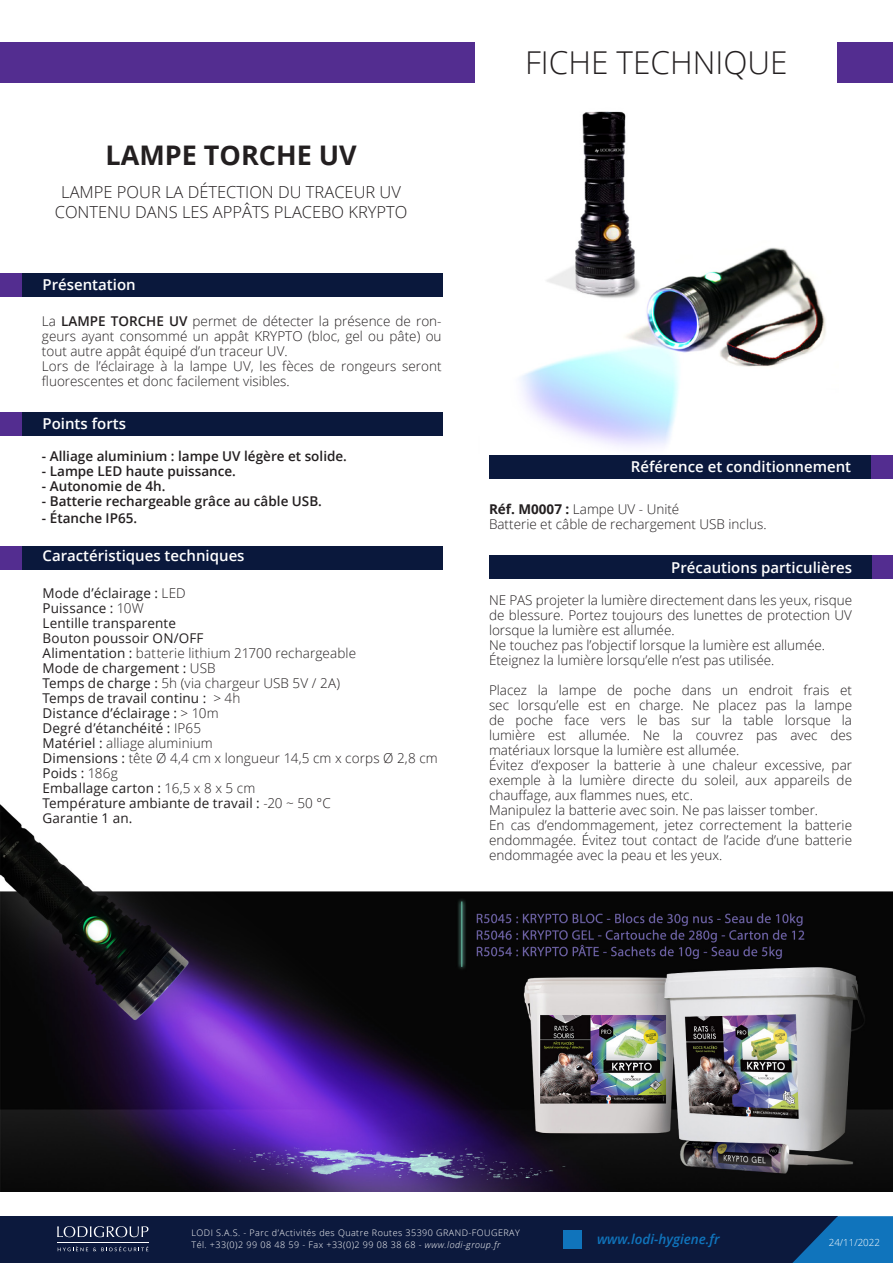
<style>
.page{position:relative;width:893px;height:1263px;background:#fff}
.page>*{position:absolute;margin:0;border:0;box-sizing:border-box;transform-origin:0 0}
.t1{font:300 31.5px "Open Sans";color:#231f20}
.t2{font:700 27px "Open Sans";color:#231f20}
.t3{font:300 16.5px "Open Sans";color:#231f20}
.t4{font:600 15px "Open Sans";color:#fff}
.PARAGRAPHE_TEXTE{font:300 13.5px/15px "Open Sans";color:#231f20;text-align:justify}
.t5{font:13.5px "Open Sans";letter-spacing:.01em;color:#231f20}
.t6{font:600 13.5px "Open Sans";color:#231f20}
.t7{font:italic 600 13.5px "Open Sans";color:#1074bc}
.t8{font:300 9.75px "Open Sans";color:#fff}
.t9{font:300 9px "Open Sans";letter-spacing:.05em;color:#fff}
.s1{font-weight:600}
.s2{font-weight:300}
.s3{font-weight:400}
.s4{font-weight:700}
.s5{font-style:italic}
</style>
<div class="page">
<div style="left:0;top:1216px;width:838px;height:47px;background:#0c193d"></div>
<svg style="left:792px;top:1216px;width:101px;height:47px"></svg>
<svg style="left:57px;top:1226px;width:91px;height:11px"></svg>
<svg style="left:58px;top:1246px;width:90px;height:5px"></svg>
<hr style="left:57px;top:1242px;width:91px;height:1px;background:#fff">
<div style="left:563px;top:1230px;width:19px;height:19px;background:#1074bc"></div>
<img style="left:520px;top:111px;width:306px;height:336px">
<img style="left:0;top:804px;width:893px;height:388px">
<div style="left:0;top:42px;width:475px;height:41px;background:#532d90"></div>
<div style="left:837px;top:42px;width:56px;height:41px;background:#532d90"></div>
<div style="left:489px;top:555px;width:404px;height:24px;background:#0a183c"></div>
<div style="left:489px;top:455px;width:404px;height:23px;background:#0a183c"></div>
<div style="left:0;top:546px;width:442px;height:23px;background:#0a183c"></div>
<div style="left:0;top:546px;width:21px;height:23px;background:#532d90"></div>
<div style="left:0;top:273px;width:442px;height:23px;background:#0a183c"></div>
<div style="left:0;top:273px;width:21px;height:23px;background:#532d90"></div>
<div style="left:0;top:412px;width:442px;height:24px;background:#0a183c"></div>
<div style="left:0;top:412px;width:21px;height:24px;background:#532d90"></div>
<div style="left:872px;top:556px;width:21px;height:23px;background:#532d90"></div>
<div style="left:872px;top:455px;width:21px;height:23px;background:#532d90"></div>
<p class="t2" style="left:105px;top:136px;width:253px">LAMPE TORCHE UV</p>
<p class="t3" style="left:61px;top:181px;width:341px">LAMPE POUR LA DÉTECTION DU TRACEUR UV</p>
<p class="t3" style="left:55px;top:201px;width:354px">CONTENU DANS LES APPÂTS PLACEBO KRYPTO</p>
<p class="t4" style="left:43px;top:274px;width:95px">Présentation</p>
<p class="PARAGRAPHE_TEXTE" style="left:42px;top:313px;width:401px">La <span class="s1">LAMPE TORCHE UV</span> permet de détecter la présence de ron&shy;geurs ayant consommé un appât KRYPTO (bloc, gel ou pâte) ou tout autre appât équipé d’un traceur UV.</p>
<p class="PARAGRAPHE_TEXTE" style="left:42px;top:358px;width:401px">Lors de l’éclairage à la lampe UV, les fèces de rongeurs seront fluorescentes et donc facilement visibles.</p>
<p class="t4" style="left:43px;top:414px;width:85px">Points forts</p>
<p class="t6" style="left:42px;top:447px;width:306px">- Alliage aluminium : lampe UV légère et solide.</p>
<p class="t6" style="left:42px;top:462px;width:195px">- Lampe LED haute puissance.</p>
<p class="t6" style="left:42px;top:477px;width:125px">- Autonomie de 4h.</p>
<p class="t6" style="left:42px;top:492px;width:282px">- Batterie rechargeable grâce au câble USB.</p>
<p class="t6" style="left:42px;top:509px;width:97px">- Étanche IP65.</p>
<p class="t4" style="left:43px;top:545px;width:204px">Caractéristiques techniques</p>
<p class="t5" style="left:43px;top:584px;width:145px">Mode d’éclairage : <span class="s2">LED</span></p>
<p class="t5" style="left:43px;top:599px;width:103px">Puissance : <span class="s2">10W</span></p>
<p class="t5" style="left:43px;top:614px;width:135px">Lentille transparente</p>
<p class="t5" style="left:43px;top:629px;width:163px">Bouton poussoir ON/OFF</p>
<p class="PARAGRAPHE_TEXTE" style="left:43px;top:645px;width:315px"><span class="s3">Alimentation :</span> batterie lithium 21700 rechargeable</p>
<p class="t5" style="left:43px;top:659px;width:175px">Mode de chargement : <span class="s2">USB</span></p>
<p class="PARAGRAPHE_TEXTE" style="left:43px;top:675px;width:299px"><span class="s3">Temps de charge :</span> 5h (via chargeur USB 5V / 2A)</p>
<p class="t5" style="left:43px;top:689px;width:200px">Temps de travail continu : <span class="s2">&gt; 4h</span></p>
<p class="t5" style="left:43px;top:704px;width:178px">Distance d’éclairage : <span class="s2">&gt; 10m</span></p>
<p class="t5" style="left:43px;top:719px;width:160px">Degré d’étanchéité : <span class="s2">IP65</span></p>
<p class="PARAGRAPHE_TEXTE" style="left:43px;top:735px;width:172px"><span class="s3">Matériel :</span> alliage aluminium</p>
<p class="PARAGRAPHE_TEXTE" style="left:43px;top:750px;width:397px"><span class="s3">Dimensions :</span> tête Ø 4,4 cm x longueur 14,5 cm x corps Ø 2,8 cm</p>
<p class="t5" style="left:43px;top:764px;width:77px">Poids : <span class="s2">186g</span></p>
<p class="t5" style="left:43px;top:779px;width:214px">Emballage carton : <span class="s2">16,5 x 8 x 5 cm</span></p>
<p class="t5" style="left:43px;top:794px;width:290px">Température ambiante de travail : <span class="s2">-20 ~ 50 °C</span></p>
<p class="t5" style="left:43px;top:809px;width:91px">Garantie 1 an.</p>
<p class="t1" style="left:525px;top:41px;width:264px">FICHE TECHNIQUE</p>
<p class="t4" style="left:631px;top:456px;width:222px">Référence et conditionnement</p>
<p class="PARAGRAPHE_TEXTE" style="left:489px;top:501px;width:192px"><span class="s4">Réf. M0007 :</span> Lampe UV - Unité</p>
<p class="PARAGRAPHE_TEXTE" style="left:489px;top:516px;width:279px">Batterie et câble de rechargement USB inclus.</p>
<p class="t4" style="left:671px;top:557px;width:182px">Précautions particulières</p>
<p class="PARAGRAPHE_TEXTE" style="left:489px;top:592px;width:365px">NE PAS projeter la lumière directement dans les yeux, risque de blessure. Portez toujours des lunettes de protection UV lorsque la lumière est allumée.</p>
<p class="PARAGRAPHE_TEXTE" style="left:489px;top:637px;width:338px">Ne touchez pas l’objectif lorsque la lumière est allumée.</p>
<p class="PARAGRAPHE_TEXTE" style="left:489px;top:652px;width:287px">Éteignez la lumière lorsqu’elle n’est pas utilisée.</p>
<p class="PARAGRAPHE_TEXTE" style="left:489px;top:682px;width:365px">Placez la lampe de poche dans un endroit frais et sec lorsqu’elle est en charge. Ne placez pas la lampe de poche face vers le bas sur la table lorsque la lumière est allumée. Ne la couvrez pas avec des matériaux lorsque la lumière est allumée.</p>
<p class="PARAGRAPHE_TEXTE" style="left:489px;top:757px;width:365px">Évitez d’exposer la batterie à une chaleur excessive, par exemple à la lumière directe du soleil, aux appareils de chauffage, aux flammes nues, etc.</p>
<p class="PARAGRAPHE_TEXTE" style="left:489px;top:802px;width:331px">Manipulez la batterie avec soin. Ne pas laisser tomber.</p>
<p class="PARAGRAPHE_TEXTE" style="left:489px;top:817px;width:365px">En cas d’endommagement, jetez correctement la batterie endommagée. Évitez tout contact de l’acide d’une batterie endommagée avec la peau et les yeux.</p>
<p class="t9" style="left:192px;top:1227px;width:330px">LODI S.A.S. - Parc d’Activités des Quatre Routes 35390 GRAND-FOUGERAY</p>
<p class="t9" style="left:192px;top:1239px;width:310px">Tél. +33(0)2 99 08 48 59 - Fax +33(0)2 99 08 38 68 - <span class="s5">www.lodi-group.fr</span></p>
<p class="t7" style="left:597px;top:1230px;width:124px">www.lodi-hygiene.fr</p>
<p class="t8" style="left:829px;top:1236px;width:53px">24/11/2022</p>
</div>
